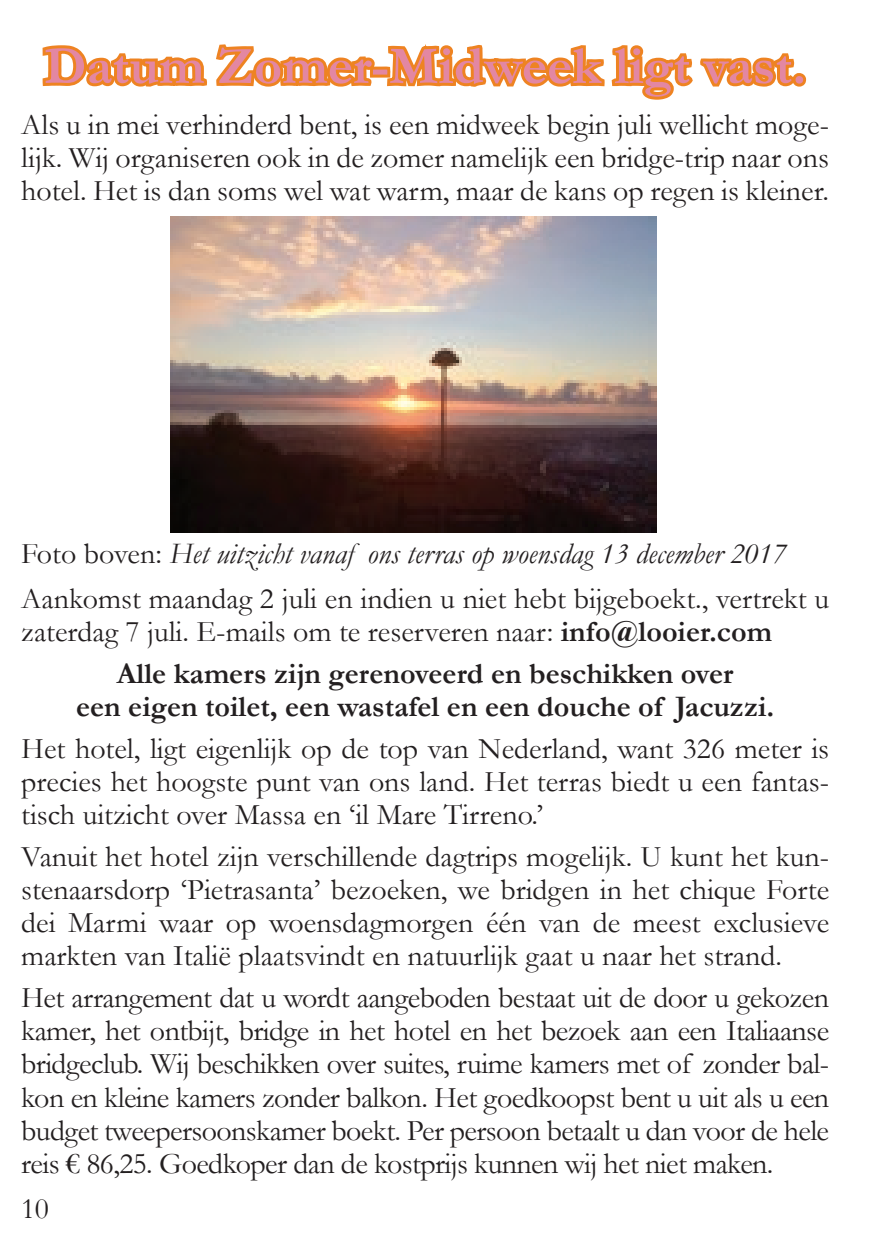
<style>
.page{position:relative;width:893px;height:1259px;background:#fff}
.page>*{position:absolute;margin:0;border:0;box-sizing:border-box;transform-origin:0 0}
.t1{font:700 54px "Garamond";color:#e387a2}
.t2{font:30px/33px "Garamond";color:#231f20;text-align:justify}
.t3{font:700 30px/42px "Garamond";color:#231f20}
.s1{font-style:italic}
.s2{font-weight:400}
</style>
<div class="page">
<svg style="left:42px;top:44px;width:765px;height:489px"></svg>
<img style="left:170px;top:216px;width:487px;height:316px">
<h1 class="t1" style="left:44px;top:34px;width:763px">Datum Zomer-Midweek ligt vast.</h1>
<p class="t2" style="left:21px;top:108px;width:809px">Als u in mei verhinderd bent, is een midweek begin juli wellicht moge&shy;lijk. Wij organiseren ook in de zomer namelijk een bridge-trip naar ons hotel. Het is dan soms wel wat warm, maar de kans op regen is kleiner.</p>
<p class="t2" style="left:21px;top:531px;width:809px;line-height:45px">Foto boven: <span class="s1">Het uitzicht vanaf ons terras op woensdag 13 december 2017<br></span>Aankomst maandag 2 juli en indien u niet hebt bijgeboekt., vertrekt u</p>
<p class="t3" style="left:117px;top:610px;width:657px;text-indent:-96px"><span class="s2">zaterdag 7 juli. E-mails om te reserveren naar:</span> info@looier.com<br>Alle kamers zijn gerenoveerd en beschikken over</p>
<p class="t3" style="left:76px;top:685px;width:700px">een eigen toilet, een wastafel en een douche of Jacuzzi.</p>
<p class="t2" style="left:21px;top:732px;width:809px">Het hotel, ligt eigenlijk op de top van Nederland, want 326 meter is precies het hoogste punt van ons land. Het terras biedt u een fantas&shy;tisch uitzicht over Massa en ‘il Mare Tirreno.’</p>
<p class="t2" style="left:21px;top:840px;width:809px">Vanuit het hotel zijn verschillende dagtrips mogelijk. U kunt het kun&shy;stenaarsdorp ‘Pietrasanta’ bezoeken, we bridgen in het chique Forte dei Marmi waar op woensdagmorgen één van de meest exclusieve markten van Italië plaatsvindt en natuurlijk gaat u naar het strand.</p>
<p class="t2" style="left:21px;top:981px;width:809px">Het arrangement dat u wordt aangeboden bestaat uit de door u gekozen kamer, het ontbijt, bridge in het hotel en het bezoek aan een Italiaanse bridgeclub. Wij beschikken over suites, ruime kamers met of zonder bal&shy;kon en kleine kamers zonder balkon. Het goedkoopst bent u uit als u een budget tweepersoonskamer boekt. Per persoon betaalt u dan voor de hele reis € 86,25. Goedkoper dan de kostprijs kunnen wij het niet maken.</p>
<p class="t2" style="left:21px;top:1191px;width:29px">10</p>
</div>
